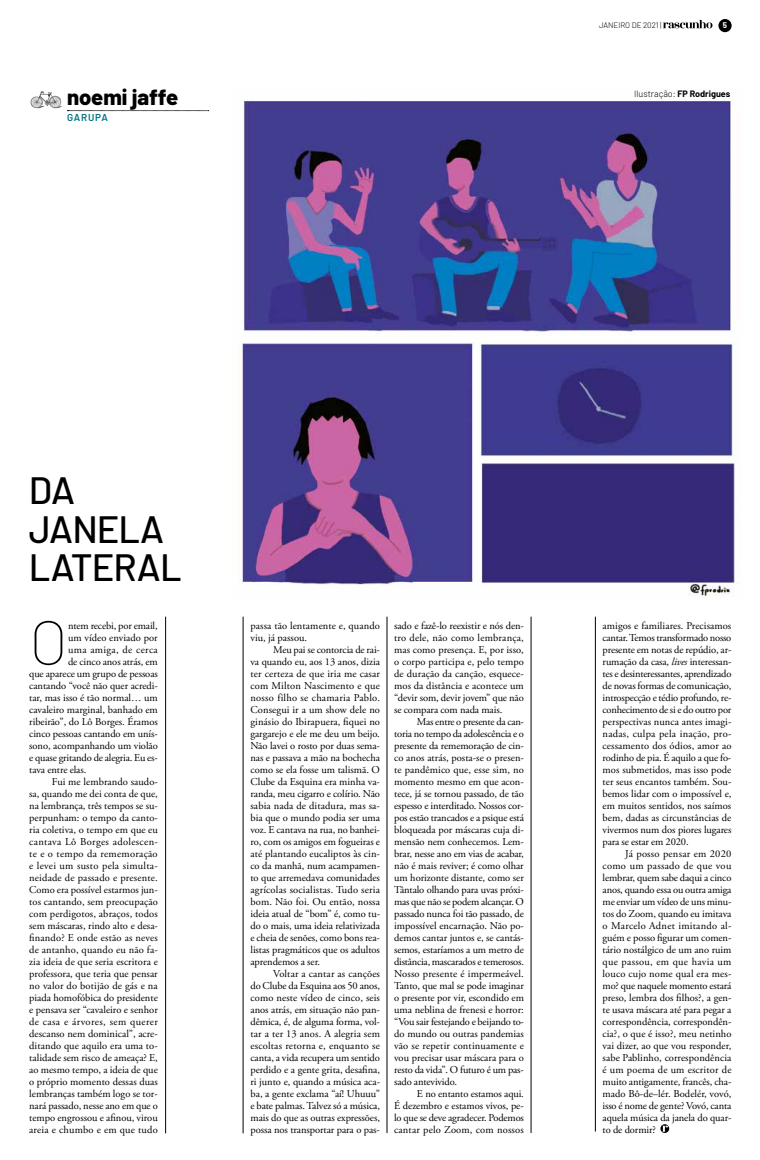
<style>
.page{position:relative;width:760px;height:1160px;background:#fff}
.page>*{position:absolute;margin:0;border:0;box-sizing:border-box;transform-origin:0 0}
.t1{font:100 61.9px "Barlow";color:#000}
.t2{font:500 38px/38px "Barlow";letter-spacing:-.025em;color:#000}
.t3{font:800 22px "Barlow";color:#000}
.t4{font:10.5px/12px "Adobe Garamond Pro";color:#000;text-align:justify}
.t5{font:10.5px "Adobe Garamond Pro";letter-spacing:.02em;color:#000}
.t6{font:10.5px "Adobe Garamond Pro";letter-spacing:.025em;color:#000}
.t7{font:10.5px "Adobe Garamond Pro";letter-spacing:.03em;color:#000}
.t8{font:10.5px "Adobe Garamond Pro";letter-spacing:.035em;color:#000}
.t9{font:600 10px "Barlow";letter-spacing:.075em;color:#00747e}
.t10{font:300 9px "Barlow";color:#000}
.t11{font:300 8px "Barlow";letter-spacing:-.005em;color:#000}
.t12{font:700 8px "Barlow";color:#fff}
.s1{font-weight:700}
.s2{font-style:italic}
</style>
<div class="page">
<hr style="left:595px;top:616px;width:1px;height:515px;background:#000">
<hr style="left:387px;top:616px;width:1px;height:516px;background:#000">
<hr style="left:531px;top:616px;width:1px;height:516px;background:#000">
<hr style="left:243px;top:616px;width:1px;height:517px;background:#000">
<hr style="left:165px;top:616px;width:1px;height:517px;background:#000">
<svg style="left:660px;top:1124px;width:9px;height:8px"></svg>
<svg style="left:662px;top:1125px;width:6px;height:6px"></svg>
<svg style="left:67px;top:110px;width:142px;height:1px"></svg>
<img style="left:30px;top:91px;width:32px;height:18px">
<img style="left:239px;top:99px;width:501px;height:497px">
<svg style="left:663px;top:20px;width:49px;height:8px"></svg>
<div style="left:718px;top:19px;width:13px;height:13px;background:#000;border-radius:50%"></div>
<h3 class="t3" style="left:67px;top:81px;width:113px">noemi jaffe</h3>
<p class="t9" style="left:67px;top:110px;width:42px">GARUPA</p>
<p class="t11" style="left:599px;top:20px;width:64px">JANEIRO DE 2021 |</p>
<p class="t12" style="left:723px;top:20px;width:6px">5</p>
<p class="t10" style="left:634px;top:88px;width:98px">Ilustração: <span class="s1">FP Rodrigues</span></p>
<h2 class="t2" style="left:29px;top:469px;width:154px">DA<br>JANELA<br>LATERAL</h2>
<h1 class="t1" style="left:29px;top:598px;width:40px">O</h1>
<p class="t4" style="left:68px;top:619px;width:91px">ntem recebi, por email,</p>
<p class="t4" style="left:68px;top:631px;width:91px">um vídeo enviado por</p>
<p class="t7" style="left:68px;top:643px;width:91px">uma amiga, de cerca</p>
<p class="t4" style="left:68px;top:655px;width:91px">de cinco anos atrás, em</p>
<p class="t4" style="left:29px;top:667px;width:130px">que aparece um grupo de pessoas</p>
<p class="t4" style="left:29px;top:679px;width:130px">cantando “você não quer acredi-</p>
<p class="t4" style="left:29px;top:691px;width:130px">tar, mas isso é tão normal… um</p>
<p class="t4" style="left:29px;top:703px;width:130px">cavaleiro marginal, banhado em</p>
<p class="t4" style="left:29px;top:715px;width:130px">ribeirão”, do Lô Borges. Éramos</p>
<p class="t4" style="left:29px;top:727px;width:130px">cinco pessoas cantando em unís-</p>
<p class="t4" style="left:29px;top:739px;width:130px">sono, acompanhando um violão</p>
<p class="t4" style="left:29px;top:751px;width:130px">e quase gritando de alegria. Eu es-</p>
<p class="t4" style="left:29px;top:763px;width:59px">tava entre elas.</p>
<p class="t4" style="left:52px;top:775px;width:107px">Fui me lembrando saudo-</p>
<p class="t4" style="left:29px;top:787px;width:130px">sa, quando me dei conta de que,</p>
<p class="t4" style="left:29px;top:799px;width:130px">na lembrança, três tempos se su-</p>
<p class="t4" style="left:29px;top:811px;width:130px">perpunham: o tempo da canto-</p>
<p class="t4" style="left:29px;top:823px;width:130px">ria coletiva, o tempo em que eu</p>
<p class="t7" style="left:29px;top:835px;width:130px">cantava Lô Borges adolescen-</p>
<p class="t6" style="left:29px;top:847px;width:130px">te e o tempo da rememoração</p>
<p class="t6" style="left:29px;top:859px;width:130px">e levei um susto pela simulta-</p>
<p class="t5" style="left:29px;top:871px;width:130px">neidade de passado e presente.</p>
<p class="t4" style="left:29px;top:883px;width:130px">Como era possível estarmos jun-</p>
<p class="t4" style="left:29px;top:895px;width:130px">tos cantando, sem preocupação</p>
<p class="t4" style="left:29px;top:907px;width:130px">com perdigotos, abraços, todos</p>
<p class="t4" style="left:29px;top:919px;width:130px">sem máscaras, rindo alto e desa-</p>
<p class="t4" style="left:29px;top:931px;width:130px">finando? E onde estão as neves</p>
<p class="t4" style="left:29px;top:943px;width:130px">de antanho, quando eu não fa-</p>
<p class="t4" style="left:29px;top:955px;width:130px">zia ideia de que seria escritora e</p>
<p class="t4" style="left:29px;top:967px;width:130px">professora, que teria que pensar</p>
<p class="t4" style="left:29px;top:979px;width:130px">no valor do botijão de gás e na</p>
<p class="t4" style="left:29px;top:991px;width:130px">piada homofóbica do presidente</p>
<p class="t4" style="left:29px;top:1003px;width:130px">e pensava ser “cavaleiro e senhor</p>
<p class="t8" style="left:29px;top:1015px;width:130px">de casa e árvores, sem querer</p>
<p class="t4" style="left:29px;top:1027px;width:130px">descanso nem dominical”, acre-</p>
<p class="t4" style="left:29px;top:1039px;width:130px">ditando que aquilo era uma to-</p>
<p class="t4" style="left:29px;top:1051px;width:130px">talidade sem risco de ameaça? E,</p>
<p class="t4" style="left:29px;top:1063px;width:130px">ao mesmo tempo, a ideia de que</p>
<p class="t4" style="left:29px;top:1075px;width:130px">o próprio momento dessas duas</p>
<p class="t4" style="left:29px;top:1087px;width:130px">lembranças também logo se tor-</p>
<p class="t4" style="left:29px;top:1099px;width:130px">nará passado, nesse ano em que o</p>
<p class="t4" style="left:29px;top:1111px;width:130px">tempo engrossou e afinou, virou</p>
<p class="t5" style="left:29px;top:1123px;width:130px">areia e chumbo e em que tudo</p>
<p class="t4" style="left:250px;top:619px;width:131px">passa tão lentamente e, quando viu, já passou.</p>
<p class="t4" style="left:250px;top:643px;width:131px;text-indent:23px">Meu pai se contorcia de rai&shy;va quando eu, aos 13 anos, dizia ter certeza de que iria me casar com Milton Nascimento e que nosso filho se chamaria Pablo.<br>Consegui ir a um show dele no ginásio do Ibirapuera, fiquei no gargarejo e ele me deu um beijo.<br>Não lavei o rosto por duas sema&shy;nas e passava a mão na bochecha como se ela fosse um talismã. O Clube da Esquina era minha va&shy;randa, meu cigarro e colírio. Não sabia nada de ditadura, mas sa&shy;bia que o mundo podia ser uma voz. E cantava na rua, no banhei&shy;ro, com os amigos em fogueiras e até plantando eucaliptos às cin&shy;co da manhã, num acampamen&shy;to que arremedava comunidades agrícolas socialistas. Tudo seria bom. Não foi. Ou então, nossa ideia atual de “bom” é, como tu&shy;do o mais, uma ideia relativizada e cheia de senões, como bons rea&shy;listas pragmáticos que os adultos aprendemos a ser.</p>
<p class="t4" style="left:250px;top:967px;width:131px;text-indent:23px">Voltar a cantar as canções do Clube da Esquina aos 50 anos, como neste vídeo de cinco, seis anos atrás, em situação não pan&shy;dêmica, é, de alguma forma, vol&shy;tar a ter 13 anos. A alegria sem escoltas retorna e, enquanto se canta, a vida recupera um sentido perdido e a gente grita, desafina, ri junto e, quando a música aca&shy;ba, a gente exclama “aí! Uhuuu” e bate palmas. Talvez só a música, mais do que as outras expressões, possa nos transportar para o pas-</p>
<p class="t4" style="left:394px;top:620px;width:131px">sado e fazê-lo reexistir e nós den&shy;tro dele, não como lembrança, mas como presença. E, por isso, o corpo participa e, pelo tempo de duração da canção, esquece&shy;mos da distância e acontece um “devir som, devir jovem” que não se compara com nada mais.</p>
<p class="t4" style="left:394px;top:716px;width:131px;text-indent:23px">Mas entre o presente da can&shy;toria no tempo da adolescência e o presente da rememoração de cin&shy;co anos atrás, posta-se o presen&shy;te pandêmico que, esse sim, no momento mesmo em que acon&shy;tece, já se tornou passado, de tão espesso e interditado. Nossos cor&shy;pos estão trancados e a psique está bloqueada por máscaras cuja di&shy;mensão nem conhecemos. Lem&shy;brar, nesse ano em vias de acabar, não é mais reviver; é como olhar um horizonte distante, como ser Tântalo olhando para uvas próxi&shy;mas que não se podem alcançar. O passado nunca foi tão passado, de impossível encarnação. Não po&shy;demos cantar juntos e, se cantás&shy;semos, estaríamos a um metro de distância, mascarados e temerosos.<br>Nosso presente é impermeável.<br>Tanto, que mal se pode imaginar o presente por vir, escondido em uma neblina de frenesi e horror: “Vou sair festejando e beijando to&shy;do mundo ou outras pandemias vão se repetir continuamente e vou precisar usar máscara para o resto da vida”. O futuro é um pas&shy;sado antevivido.</p>
<p class="t4" style="left:394px;top:1088px;width:131px;text-indent:23px">E no entanto estamos aqui.<br>É dezembro e estamos vivos, pe&shy;lo que se deve agradecer. Podemos cantar pelo Zoom, com nossos</p>
<p class="t4" style="left:602px;top:620px;width:130px">amigos e familiares. Precisamos cantar. Temos transformado nosso presente em notas de repúdio, ar&shy;rumação da casa, <span class="s2">lives</span> interessan&shy;tes e desinteressantes, aprendizado de novas formas de comunicação, introspecção e tédio profundo, re&shy;conhecimento de si e do outro por perspectivas nunca antes imagi&shy;nadas, culpa pela inação, pro&shy;cessamento dos ódios, amor ao rodinho de pia. É aquilo a que fo&shy;mos submetidos, mas isso pode ter seus encantos também. Sou&shy;bemos lidar com o impossível e, em muitos sentidos, nos saímos bem, dadas as circunstâncias de vivermos num dos piores lugares para se estar em 2020.</p>
<p class="t4" style="left:602px;top:848px;width:130px;text-indent:23px">Já posso pensar em 2020 como um passado de que vou lembrar, quem sabe daqui a cinco anos, quando essa ou outra amiga me enviar um vídeo de uns minu&shy;tos do Zoom, quando eu imitava o Marcelo Adnet imitando al&shy;guém e posso figurar um comen&shy;tário nostálgico de um ano ruim que passou, em que havia um louco cujo nome qual era mes&shy;mo? que naquele momento estará preso, lembra dos filhos?, a gen&shy;te usava máscara até para pegar a correspondência, correspondên&shy;cia?, o que é isso?, meu netinho vai dizer, ao que vou responder, sabe Pablinho, correspondência é um poema de um escritor de muito antigamente, francês, cha&shy;mado Bô-de–lér. Bodelér, vovó, isso é nome de gente? Vovó, canta aquela música da janela do quar&shy;to de dormir?</p>
</div>
